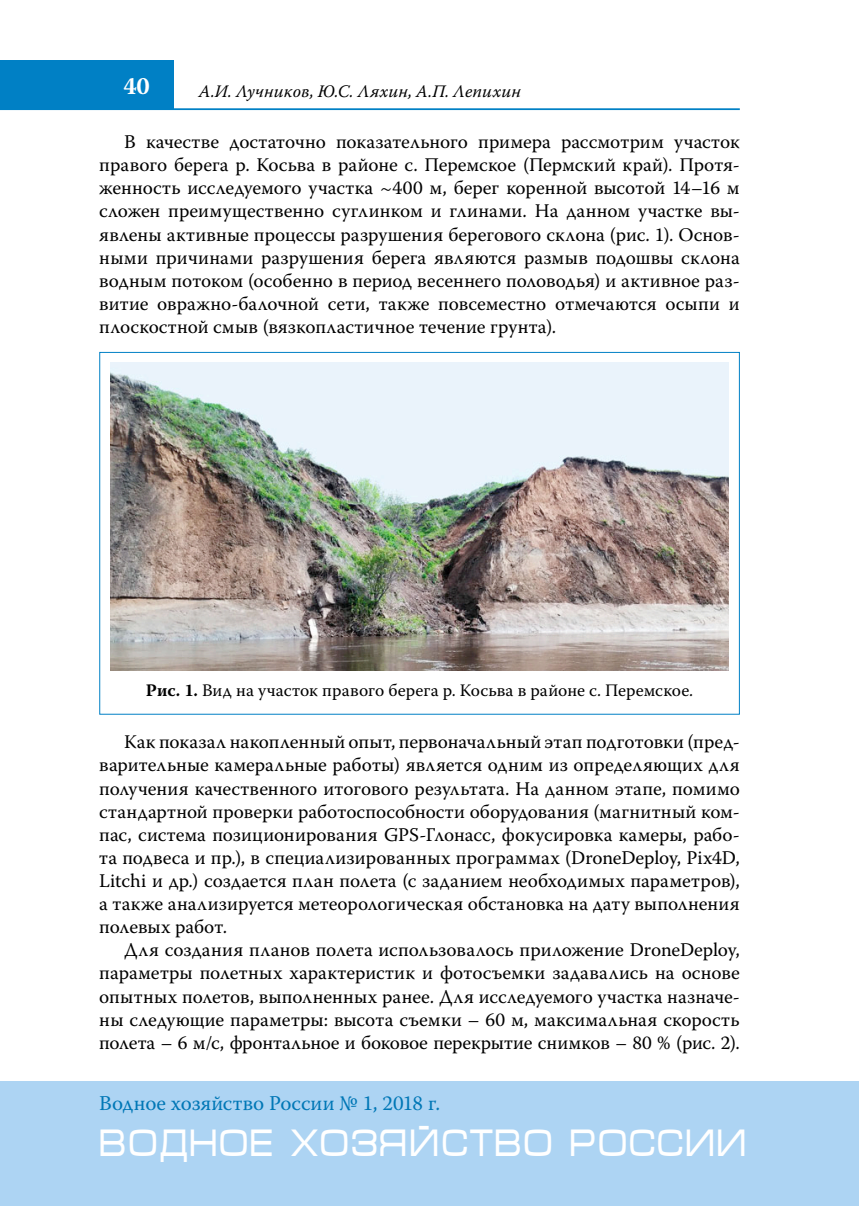
<style>
.page{position:relative;width:859px;height:1206px;background:#fff}
.page>*{position:absolute;margin:0;border:0;box-sizing:border-box;transform-origin:0 0}
.t1{font:38.5px "Micra";color:#fff;scale:.81 1}
.t2{font:700 24.5px "Warnock Pro";color:#fff}
.t3{font:21px "Warnock Pro";color:#0077b6}
.t4{font:19.25px/23.1px "Warnock Pro";color:#000;text-align:justify}
.t5{font:17.5px "Warnock Pro";letter-spacing:.005em;color:#000}
.t6{font:italic 17.5px "Warnock Pro";letter-spacing:.005em;color:#000}
.s1{font-weight:700}
</style>
<div class="page">
<hr style="left:0;top:108px;width:739px;height:2px;background:#0080c5">
<div style="left:0;top:60px;width:174px;height:50px;background:#0080c5"></div>
<div style="left:0;top:1081px;width:858px;height:124px;background:#add4f3"></div>
<img style="left:110px;top:363px;width:618px;height:308px">
<p class="t2" style="left:123px;top:71px;width:28px">40</p>
<p class="t6" style="left:199px;top:81px;width:323px">А.И. Лучников, Ю.С. Ляхин, А.П. Лепихин</p>
<p class="t4" style="left:99px;top:130px;width:641px;text-indent:25px">В качестве достаточно показательного примера рассмотрим участок правого берега р. Косьва в районе с. Перемское (Пермский край). Протя&shy;женность исследуемого участка ~400 м, берег коренной высотой 14–16 м сложен преимущественно суглинком и глинами. На данном участке вы&shy;явлены активные процессы разрушения берегового склона (рис. 1). Основ&shy;ными причинами разрушения берега являются размыв подошвы склона водным потоком (особенно в период весеннего половодья) и активное раз&shy;витие овражно-балочной сети, также повсеместно отмечаются осыпи и плоскостной смыв (вязкопластичное течение грунта).</p>
<p class="t5" style="left:146px;top:679px;width:548px"><span class="s1">Рис. 1.</span> Вид на участок правого берега р. Косьва в районе с. Перемское.</p>
<p class="t4" style="left:99px;top:730px;width:641px;text-indent:25px">Как показал накопленный опыт, первоначальный этап подготовки (пред&shy;варительные камеральные работы) является одним из определяющих для получения качественного итогового результата. На данном этапе, помимо стандартной проверки работоспособности оборудования (магнитный ком&shy;пас, система позиционирования GPS-Глонасс, фокусировка камеры, рабо&shy;та подвеса и пр.), в специализированных программах (DroneDeploy, Pix4D, Litchi и др.) создается план полета (с заданием необходимых параметров), а также анализируется метеорологическая обстановка на дату выполнения полевых работ.</p>
<p class="t4" style="left:99px;top:938px;width:641px;text-indent:25px">Для создания планов полета использовалось приложение DroneDeploy, параметры полетных характеристик и фотосъемки задавались на основе опытных полетов, выполненных ранее. Для исследуемого участка назначе&shy;ны следующие параметры: высота съемки – 60 м, максимальная скорость полета – 6 м/с, фронтальное и боковое перекрытие снимков – 80 % (рис. 2).</p>
<p class="t3" style="left:99px;top:1090px;width:342px">Водное хозяйство России № 1, 2018 г.</p>
<h1 class="t1" style="left:99px;top:1122px;width:801px">ВОДНОЕ ХОЗЯЙСТВО РОССИИ</h1>
</div>
